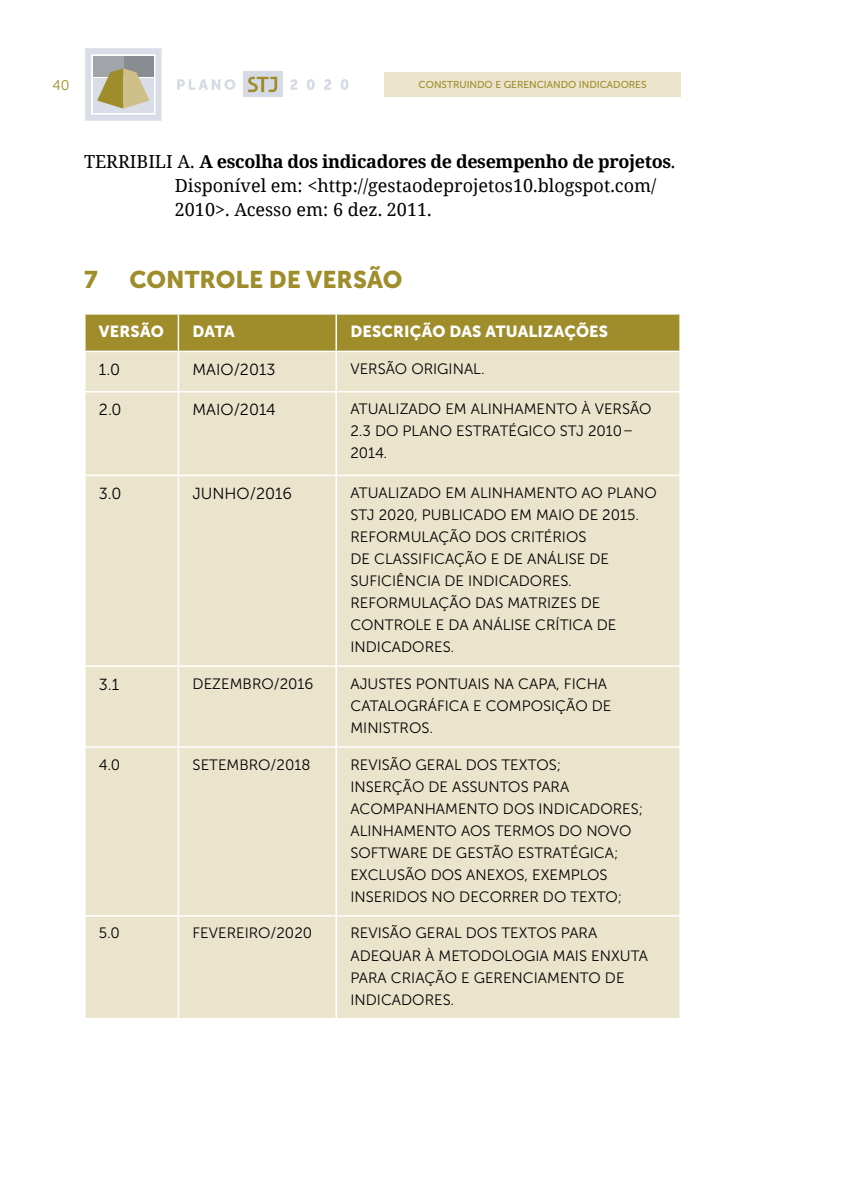
<style>
.page{position:relative;width:851px;height:1191px;background:#fff}
.page>*{position:absolute;margin:0;border:0;box-sizing:border-box;transform-origin:0 0}
.t1{font:24px "Museo Sans 900";color:#9f8c2b}
.t2{font:18px/24px "Noto Serif";color:#000}
.t3{font:16px "Museo Sans 300";color:#000}
.t4{font:16px "Museo Sans 900";letter-spacing:.01em;color:#fff}
.t5{font:15px/22px "Museo Sans 300";color:#000}
.t6{font:14px "Museo Sans 300";color:#9f8c2b}
.t7{font:10px "Museo Sans 500";color:#9f8c2b}
.s1{font-weight:700}
</style>
<div class="page">
<div style="left:243px;top:72px;width:39px;height:25px;background:#d5dae5"></div>
<svg style="left:248px;top:77px;width:29px;height:15px"></svg>
<svg style="left:290px;top:79px;width:58px;height:11px"></svg>
<svg style="left:177px;top:79px;width:58px;height:11px"></svg>
<svg style="left:85px;top:48px;width:77px;height:73px;background:#c6c5b8"></svg>
<div style="left:384px;top:72px;width:296px;height:24px;background:#ebe4cc"></div>
<div style="left:86px;top:315px;width:593px;height:36px;background:#9f8c2b"></div>
<div style="left:86px;top:352px;width:593px;height:666px;background:#ebe4cc"></div>
<hr style="left:178px;top:315px;width:1px;height:36px;background:#fff">
<hr style="left:84px;top:665px;width:94px;height:2px;background:#fff">
<hr style="left:178px;top:665px;width:158px;height:2px;background:#fff">
<hr style="left:84px;top:746px;width:94px;height:1px;background:#fff">
<hr style="left:178px;top:746px;width:158px;height:1px;background:#fff">
<hr style="left:84px;top:915px;width:94px;height:1px;background:#fff">
<hr style="left:178px;top:915px;width:158px;height:1px;background:#fff">
<hr style="left:335px;top:315px;width:2px;height:36px;background:#fff">
<hr style="left:336px;top:474px;width:344px;height:2px;background:#fff">
<hr style="left:335px;top:476px;width:2px;height:189px;background:#fff">
<hr style="left:336px;top:665px;width:344px;height:2px;background:#fff">
<hr style="left:335px;top:667px;width:2px;height:79px;background:#fff">
<hr style="left:336px;top:746px;width:344px;height:1px;background:#fff">
<hr style="left:335px;top:747px;width:2px;height:168px;background:#fff">
<hr style="left:336px;top:915px;width:344px;height:1px;background:#fff">
<hr style="left:335px;top:916px;width:2px;height:102px;background:#fff">
<hr style="left:178px;top:352px;width:1px;height:39px;background:#fff">
<hr style="left:335px;top:352px;width:2px;height:39px;background:#fff">
<hr style="left:84px;top:391px;width:94px;height:1px;background:#fff">
<hr style="left:178px;top:391px;width:158px;height:1px;background:#fff">
<hr style="left:178px;top:392px;width:1px;height:82px;background:#fff">
<hr style="left:336px;top:391px;width:344px;height:1px;background:#fff">
<hr style="left:335px;top:392px;width:2px;height:82px;background:#fff">
<hr style="left:84px;top:474px;width:94px;height:2px;background:#fff">
<hr style="left:178px;top:474px;width:158px;height:2px;background:#fff">
<hr style="left:178px;top:476px;width:1px;height:189px;background:#fff">
<hr style="left:178px;top:667px;width:1px;height:79px;background:#fff">
<hr style="left:178px;top:747px;width:1px;height:168px;background:#fff">
<hr style="left:178px;top:916px;width:1px;height:102px;background:#fff">
<p class="t6" style="left:52px;top:77px;width:19px">40</p>
<p class="t7" style="left:418px;top:79px;width:229px">CONSTRUINDO E GERENCIANDO INDICADORES</p>
<p class="t2" style="left:175px;top:149px;width:502px;text-indent:-91px">TERRIBILI A. <span class="s1">A escolha dos indicadores de desempenho de projetos</span>.<br>Disponível em: &lt;http://gestaodeprojetos10.blogspot.com/<br>2010&gt;. Acesso em: 6 dez. 2011.</p>
<h1 class="t1" style="left:84px;top:266px;width:15px">7</h1>
<h1 class="t1" style="left:129px;top:266px;width:274px">CONTROLE DE VERSÃO</h1>
<p class="t4" style="left:99px;top:322px;width:66px">VERSÃO</p>
<p class="t4" style="left:192px;top:322px;width:44px">DATA</p>
<p class="t4" style="left:350px;top:322px;width:259px">DESCRIÇÃO DAS ATUALIZAÇÕES</p>
<p class="t3" style="left:99px;top:360px;width:23px">1.0</p>
<p class="t3" style="left:192px;top:360px;width:84px">MAIO/2013</p>
<p class="t5" style="left:350px;top:358px;width:136px">VERSÃO ORIGINAL.</p>
<p class="t3" style="left:99px;top:401px;width:24px">2.0</p>
<p class="t3" style="left:192px;top:401px;width:85px">MAIO/2014</p>
<p class="t5" style="left:350px;top:398px;width:303px">ATUALIZADO EM ALINHAMENTO À VERSÃO<br>2.3 DO PLANO ESTRATÉGICO STJ 2010–<br>2014.</p>
<p class="t3" style="left:99px;top:484px;width:24px">3.0</p>
<p class="t3" style="left:192px;top:484px;width:101px">JUNHO/2016</p>
<p class="t5" style="left:350px;top:482px;width:308px">ATUALIZADO EM ALINHAMENTO AO PLANO<br>STJ 2020, PUBLICADO EM MAIO DE 2015.<br>REFORMULAÇÃO DOS CRITÉRIOS<br>DE CLASSIFICAÇÃO E DE ANÁLISE DE<br>SUFICIÊNCIA DE INDICADORES.<br>REFORMULAÇÃO DAS MATRIZES DE<br>CONTROLE E DA ANÁLISE CRÍTICA DE<br>INDICADORES.</p>
<p class="t3" style="left:99px;top:675px;width:22px">3.1</p>
<p class="t5" style="left:192px;top:673px;width:122px">DEZEMBRO/2016</p>
<p class="t5" style="left:350px;top:673px;width:262px">AJUSTES PONTUAIS NA CAPA, FICHA<br>CATALOGRÁFICA E COMPOSIÇÃO DE<br>MINISTROS.</p>
<p class="t5" style="left:99px;top:754px;width:23px">4.0</p>
<p class="t5" style="left:192px;top:753px;width:119px">SETEMBRO/2018</p>
<p class="t5" style="left:350px;top:753px;width:294px">REVISÃO GERAL DOS TEXTOS;<br>INSERÇÃO DE ASSUNTOS PARA<br>ACOMPANHAMENTO DOS INDICADORES;<br>ALINHAMENTO AOS TERMOS DO NOVO<br>SOFTWARE DE GESTÃO ESTRATÉGICA;<br>EXCLUSÃO DOS ANEXOS, EXEMPLOS<br>INSERIDOS NO DECORRER DO TEXTO;</p>
<p class="t5" style="left:99px;top:922px;width:22px">5.0</p>
<p class="t5" style="left:192px;top:922px;width:121px">FEVEREIRO/2020</p>
<p class="t5" style="left:350px;top:922px;width:299px">REVISÃO GERAL DOS TEXTOS PARA<br>ADEQUAR À METODOLOGIA MAIS ENXUTA<br>PARA CRIAÇÃO E GERENCIAMENTO DE<br>INDICADORES.</p>
</div>
